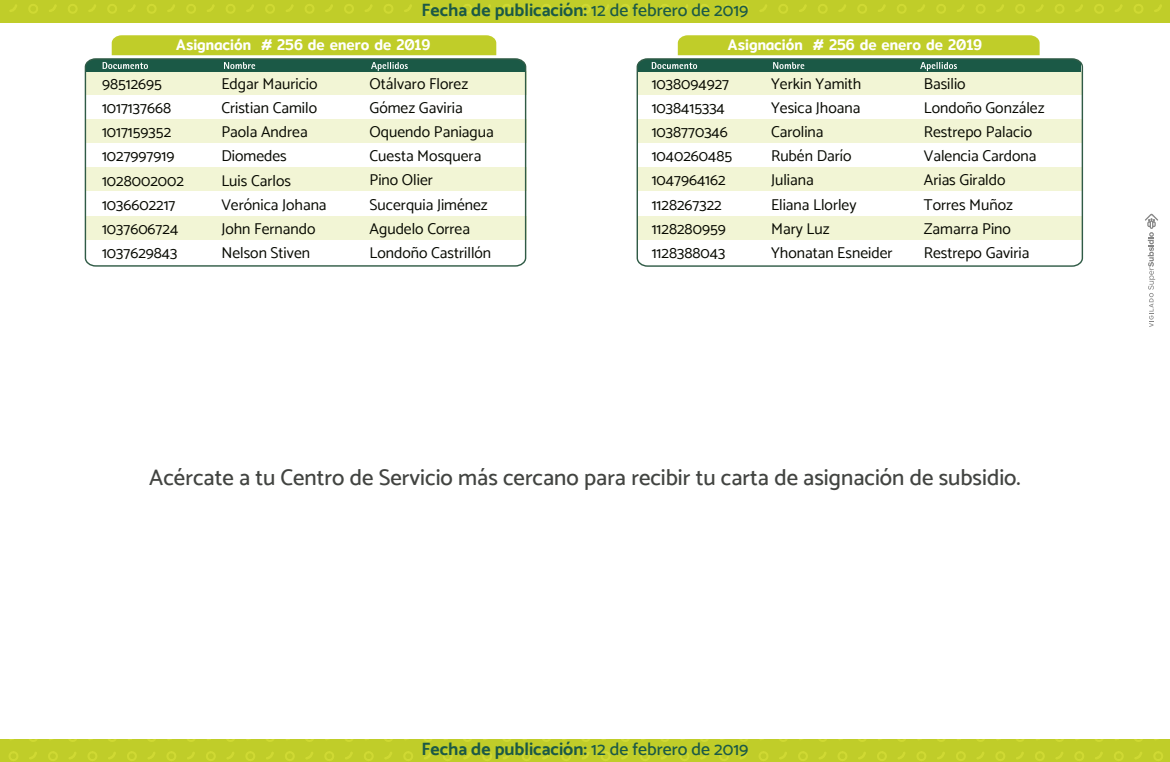
<style>
.page{position:relative;width:1170px;height:762px;background:#fff}
.page>*{position:absolute;margin:0;border:0;box-sizing:border-box;transform-origin:0 0}
.t1{font:500 22.62px "Catamaran";color:#424441}
.t2{font:700 17.75px "Catamaran";color:#1b5946}
.t3{font:15.62px/24.2px "Catamaran";color:#060800}
.t4{font:500 15.5px "Mitr";color:#fff;scale:.89 1}
.s1{font-weight:500}
</style>
<div class="page">
<div style="left:0;top:0;width:1169px;height:22px;background:linear-gradient(to right,#c1ce2a,#c1ce2a)"></div>
<div style="left:677px;top:35px;width:362px;height:20px;background:#c0cd29"></div>
<div style="left:112px;top:35px;width:384px;height:20px;background:#c0cd29"></div>
<svg style="left:636px;top:58px;width:447px;height:209px"></svg>
<svg style="left:84px;top:58px;width:443px;height:209px"></svg>
<svg style="left:224px;top:62px;width:31px;height:7px"></svg>
<svg style="left:371px;top:62px;width:37px;height:9px"></svg>
<svg style="left:103px;top:62px;width:45px;height:7px"></svg>
<svg style="left:773px;top:62px;width:31px;height:7px"></svg>
<svg style="left:920px;top:62px;width:36px;height:9px"></svg>
<svg style="left:651px;top:62px;width:46px;height:7px"></svg>
<div style="left:0;top:740px;width:1169px;height:22px;background:linear-gradient(to right,#c1ce2a,#c1ce2a)"></div>
<svg style="left:1145px;top:214px;width:12px;height:113px"></svg>
<p class="t2" style="left:421px;top:-1px;width:328px">Fecha de publicación: <span class="s1">12 de febrero de 2019</span></p>
<p class="t4" style="left:176px;top:33px;width:287px">Asignación # 256 de enero de 2019</p>
<p class="t4" style="left:727px;top:33px;width:287px">Asignación # 256 de enero de 2019</p>
<p class="t3" style="left:102px;top:71px;width:83px">98512695<br>1017137668<br>1017159352<br>1027997919<br>1028002002<br>1036602217<br>1037606724<br>1037629843</p>
<p class="t3" style="left:221px;top:71px;width:107px">Edgar Mauricio<br>Cristian Camilo<br>Paola Andrea<br>Diomedes<br>Luis Carlos<br>Verónica Johana<br>John Fernando<br>Nelson Stiven</p>
<p class="t3" style="left:369px;top:71px;width:126px">Otálvaro Florez<br>Gómez Gaviria<br>Oquendo Paniagua<br>Cuesta Mosquera<br>Pino Olier<br>Sucerquia Jiménez<br>Agudelo Correa<br>Londoño Castrillón</p>
<p class="t3" style="left:923px;top:71px;width:122px">Basilio<br>Londoño González<br>Restrepo Palacio<br>Valencia Cardona<br>Arias Giraldo<br>Torres Muñoz<br>Zamarra Pino<br>Restrepo Gaviria</p>
<p class="t3" style="left:771px;top:71px;width:123px">Yerkin Yamith<br>Yesica Jhoana<br>Carolina<br>Rubén Darío<br>Juliana<br>Eliana Llorley<br>Mary Luz<br>Yhonatan Esneider</p>
<p class="t3" style="left:651px;top:71px;width:82px">1038094927<br>1038415334<br>1038770346<br>1040260485<br>1047964162<br>1128267322<br>1128280959<br>1128388043</p>
<h1 class="t1" style="left:149px;top:464px;width:872px">Acércate a tu Centro de Servicio más cercano para recibir tu carta de asignación de subsidio.</h1>
<p class="t2" style="left:421px;top:739px;width:328px">Fecha de publicación: <span class="s1">12 de febrero de 2019</span></p>
</div>
